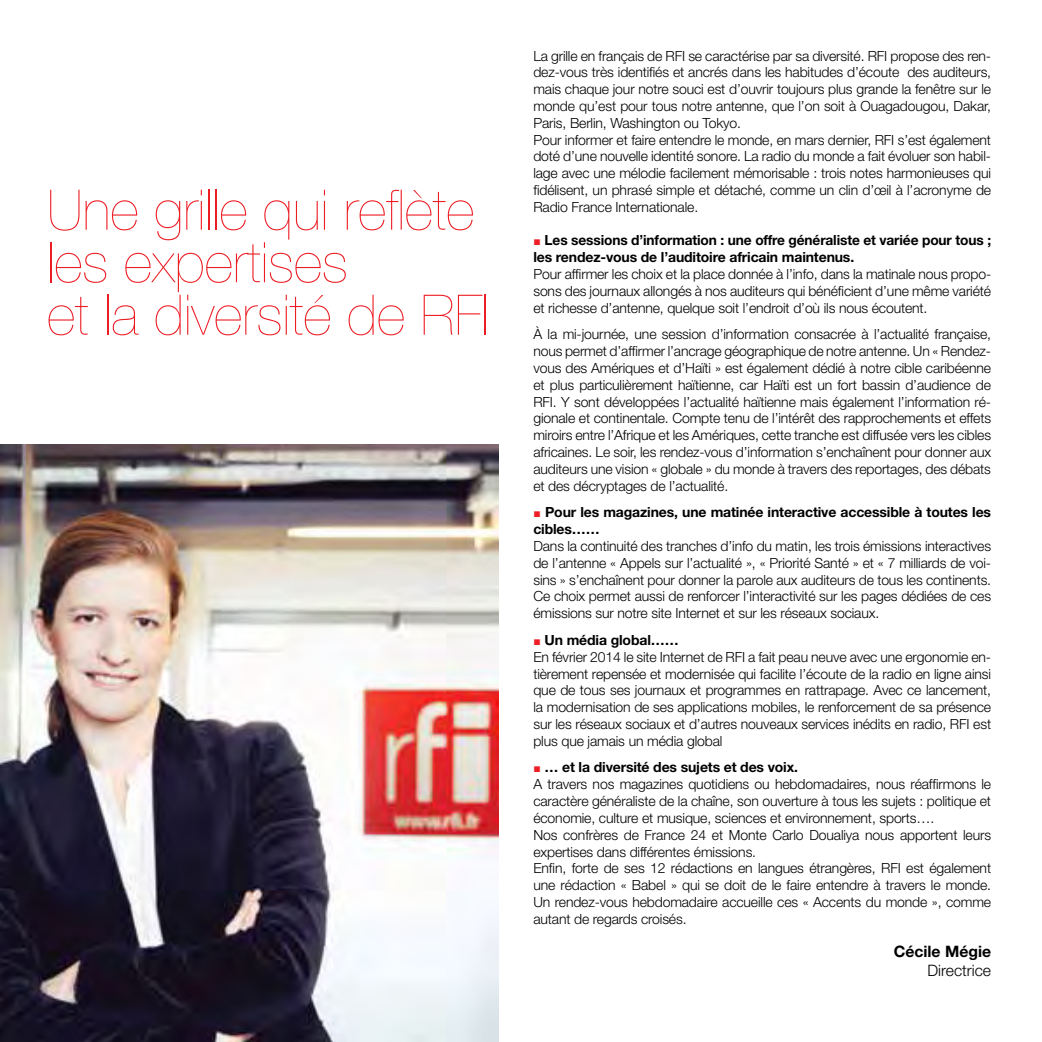
<style>
.page{position:relative;width:1042px;height:1042px;background:#fff}
.page>*{position:absolute;margin:0;border:0;box-sizing:border-box;transform-origin:0 0}
.t1{font:200 56px/52.5px "Helvetica Neue";color:#ed1d24}
.t2{font:700 15.75px "Helvetica Neue";color:#000}
.t3{font:300 15.75px "Helvetica Neue";color:#000}
.t4{font:300 14px/16.8px "Helvetica Neue";letter-spacing:-.01em;color:#000}
.t5{font:700 14px/16.8px "Helvetica Neue";letter-spacing:-.01em;color:#000}
.s1{font-family:"Arial";font-weight:900;font-size:12.25px;color:#ed1d24}
.s2{font-weight:700}
</style>
<div class="page">
<img style="left:0;top:445px;width:499px;height:597px">
<h1 class="t1" style="left:47px;top:182px;width:443px">Une grille qui reflète les expertises<br>et la diversité de RFI</h1>
<p class="t4" style="left:533px;top:47px;width:459px">La grille en français de RFI se caractérise par sa diversité. RFI propose des ren&shy;dez-vous très identifiés et ancrés dans les habitudes d’écoute des auditeurs, mais chaque jour notre souci est d’ouvrir toujours plus grande la fenêtre sur le monde qu’est pour tous notre antenne, que l’on soit à Ouagadougou, Dakar, Paris, Berlin, Washington ou Tokyo.<br>Pour informer et faire entendre le monde, en mars dernier, RFI s’est également doté d’une nouvelle identité sonore. La radio du monde a fait évoluer son habil&shy;lage avec une mélodie facilement mémorisable : trois notes harmonieuses qui fidélisent, un phrasé simple et détaché, comme un clin d’œil à l’acronyme de Radio France Internationale.</p>
<p class="t5" style="left:533px;top:232px;width:459px"><span class="s1">■</span> Les sessions d’information : une offre généraliste et variée pour tous ; les rendez-vous de l’auditoire africain maintenus.</p>
<p class="t4" style="left:533px;top:265px;width:459px;text-align:justify">Pour affirmer les choix et la place donnée à l’info, dans la matinale nous propo&shy;sons des journaux allongés à nos auditeurs qui bénéficient d’une même variété et richesse d’antenne, quelque soit l’endroit d’où ils nous écoutent.</p>
<p class="t4" style="left:533px;top:326px;width:459px;text-align:justify">À la mi-journée, une session d’information consacrée à l’actualité française, nous permet d’affirmer l’ancrage géographique de notre antenne. Un « Rendez&shy;vous des Amériques et d’Haïti » est également dédié à notre cible caribéenne et plus particulièrement haïtienne, car Haïti est un fort bassin d’audience de RFI. Y sont développées l’actualité haïtienne mais également l’information ré&shy;gionale et continentale. Compte tenu de l’intérêt des rapprochements et effets miroirs entre l’Afrique et les Amériques, cette tranche est diffusée vers les cibles africaines. Le soir, les rendez-vous d’information s’enchaînent pour donner aux auditeurs une vision « globale » du monde à travers des reportages, des débats et des décryptages de l’actualité.</p>
<p class="t5" style="left:533px;top:504px;width:459px"><span class="s1">■</span> Pour les magazines, une matinée interactive accessible à toutes les cibles……</p>
<p class="t4" style="left:533px;top:537px;width:459px;text-align:justify">Dans la continuité des tranches d’info du matin, les trois émissions interactives de l’antenne « Appels sur l’actualité », « Priorité Santé » et « 7 milliards de voi&shy;sins » s’enchaînent pour donner la parole aux auditeurs de tous les continents.<br>Ce choix permet aussi de renforcer l’interactivité sur les pages dédiées de ces émissions sur notre site Internet et sur les réseaux sociaux.</p>
<p class="t4" style="left:533px;top:631px;width:459px"><span class="s1">■</span> <span class="s2">Un média global……<br></span>En février 2014 le site Internet de RFI a fait peau neuve avec une ergonomie en&shy;tièrement repensée et modernisée qui facilite l’écoute de la radio en ligne ainsi que de tous ses journaux et programmes en rattrapage. Avec ce lancement, la modernisation de ses applications mobiles, le renforcement de sa présence sur les réseaux sociaux et d’autres nouveaux services inédits en radio, RFI est plus que jamais un média global</p>
<p class="t4" style="left:533px;top:759px;width:459px"><span class="s1">■</span> <span class="s2">… et la diversité des sujets et des voix.<br></span>A travers nos magazines quotidiens ou hebdomadaires, nous réaffirmons le caractère généraliste de la chaîne, son ouverture à tous les sujets : politique et économie, culture et musique, sciences et environnement, sports….<br>Nos confrères de France 24 et Monte Carlo Doualiya nous apportent leurs expertises dans différentes émissions.<br>Enfin, forte de ses 12 rédactions en langues étrangères, RFI est également une rédaction « Babel » qui se doit de le faire entendre à travers le monde.<br>Un rendez-vous hebdomadaire accueille ces « Accents du monde », comme autant de regards croisés.</p>
<p class="t2" style="left:894px;top:942px;width:99px">Cécile Mégie</p>
<p class="t3" style="left:927px;top:961px;width:65px">Directrice</p>
</div>
